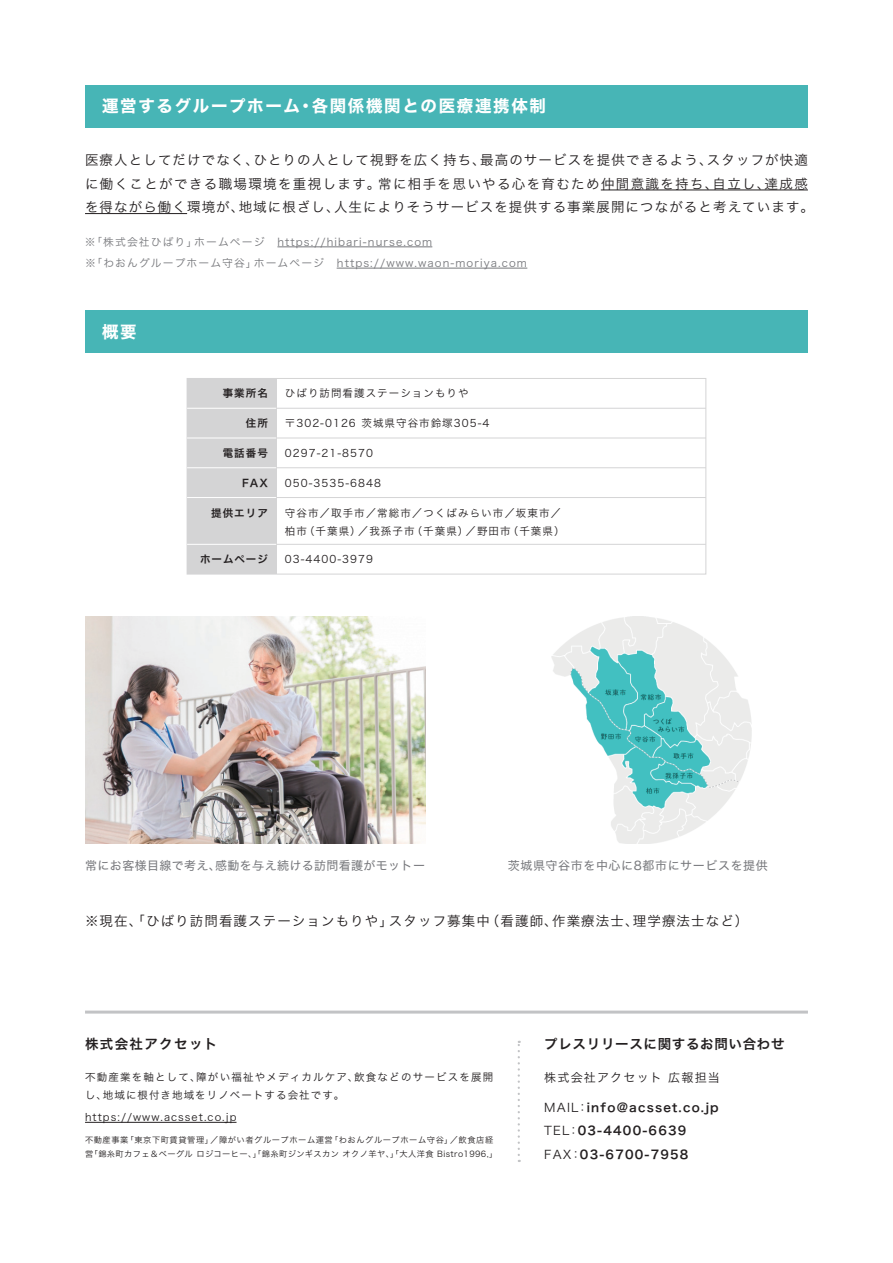
<style>
.page{position:relative;width:893px;height:1263px;background:#fff}
.page>*{position:absolute;margin:0;border:0;box-sizing:border-box;transform-origin:0 0}
.t1{font:16.5px "Hira Kaku Std N W7";letter-spacing:.1em;color:#fff}
.t2{font:13.5px/23.7px "Hira Kaku Std N W3";letter-spacing:.08em;color:#231f20}
.t3{font:13.5px "Hira Kaku Std N W6";letter-spacing:.05em;color:#231f20}
.t4{font:13.5px "Hira Kaku Std N W6";letter-spacing:.1em;color:#231f20}
.t5{font:12px/23.4px "Hira Kaku Std N W6";letter-spacing:.1em;color:#231f20}
.t6{font:12px "Hira Kaku Std N W4";letter-spacing:.03em;color:#77787c}
.t7{font:12px "Hira Kaku Std N W4";letter-spacing:.05em;color:#77787c}
.t8{font:12px "Hira Kaku Std N W3";letter-spacing:.1em;color:#231f20}
.t9{font:10.8px "Hira Kaku Std N W3";letter-spacing:.1em;color:#77787c}
.t10{font:10.5px/18.3px "Hira Kaku Std N W3";letter-spacing:.1em;color:#231f20}
.t11{font:10.5px "Hira Kaku Std N W6";letter-spacing:.1em;color:#231f20}
.t12{font:8.25px/14.4px "Hira Kaku Std N W3";letter-spacing:.055em;color:#231f20}
.s1{font-family:"Hira Kaku Std N W3"}
</style>
<div class="page">
<hr style="left:277px;top:247px;width:155px;height:1px;background:#77787c">
<hr style="left:85px;top:1122px;width:152px;height:1px;background:#231f20">
<hr style="left:601px;top:190px;width:207px;height:1px;background:#231f20">
<hr style="left:85px;top:213px;width:102px;height:1px;background:#231f20">
<div style="left:85px;top:85px;width:723px;height:43px;background:#47b5b6"></div>
<div style="left:85px;top:310px;width:723px;height:43px;background:#47b5b6"></div>
<div style="left:187px;top:378px;width:89px;height:196px;background:#d4d4d5"></div>
<div style="left:187px;top:378px;width:519px;height:196px;border:1px solid #d4d4d5"></div>
<hr style="left:187px;top:408px;width:89px;height:1px;background:#fff">
<hr style="left:187px;top:438px;width:89px;height:1px;background:#fff">
<hr style="left:187px;top:467px;width:89px;height:1px;background:#fff">
<hr style="left:187px;top:497px;width:89px;height:1px;background:#fff">
<hr style="left:187px;top:544px;width:89px;height:1px;background:#fff">
<hr style="left:276px;top:408px;width:430px;height:1px;background:#d4d4d5">
<hr style="left:276px;top:438px;width:430px;height:1px;background:#d4d4d5">
<hr style="left:276px;top:467px;width:430px;height:1px;background:#d4d4d5">
<hr style="left:276px;top:497px;width:430px;height:1px;background:#d4d4d5">
<hr style="left:276px;top:544px;width:430px;height:1px;background:#d4d4d5">
<hr style="left:85px;top:1010px;width:723px;height:3px;background:#c2c3c5">
<svg style="left:518px;top:1041px;width:2px;height:121px"></svg>
<img style="left:551px;top:616px;width:201px;height:227px">
<img style="left:85px;top:616px;width:340px;height:227px">
<hr style="left:337px;top:268px;width:190px;height:1px;background:#77787c">
<h1 class="t1" style="left:102px;top:93px;width:445px">運営するグループホーム・各関係機関との医療連携体制</h1>
<p class="t2" style="left:85px;top:148px;width:731px">医療人としてだけでなく、ひとりの人として視野を広く持ち、最高のサービスを提供できるよう、スタッフが快適に働くことができる職場環境を重視します。常に相手を思いやる心を育むため仲間意識を持ち、自立し、達成感を得ながら働く環境が、地域に根ざし、人生によりそうサービスを提供する事業展開につながると考えています。</p>
<p class="t9" style="left:85px;top:234px;width:349px">※「株式会社ひばり」ホームページ　https://hibari-nurse.com</p>
<p class="t9" style="left:85px;top:255px;width:443px">※「わおんグループホーム守谷」ホームページ　https://www.waon-moriya.com</p>
<h1 class="t1" style="left:102px;top:319px;width:36px">概要</h1>
<p class="t11" style="left:223px;top:385px;width:47px">事業所名</p>
<p class="t10" style="left:285px;top:384px;width:185px">ひばり訪問看護ステーションもりや</p>
<p class="t11" style="left:246px;top:415px;width:24px">住所</p>
<p class="t10" style="left:285px;top:414px;width:206px">〒302-0126 茨城県守谷市鈴塚305-4</p>
<p class="t11" style="left:223px;top:445px;width:47px">電話番号</p>
<p class="t10" style="left:285px;top:444px;width:90px">0297-21-8570</p>
<p class="t11" style="left:242px;top:475px;width:27px">FAX</p>
<p class="t10" style="left:285px;top:474px;width:98px">050-3535-6848</p>
<p class="t11" style="left:211px;top:505px;width:58px">提供エリア</p>
<p class="t10" style="left:285px;top:503px;width:281px">守谷市／取手市／常総市／つくばみらい市／坂東市／柏市（千葉県）／我孫子市（千葉県）／野田市（千葉県）</p>
<p class="t11" style="left:200px;top:551px;width:69px">ホームページ</p>
<p class="t10" style="left:285px;top:550px;width:90px">03-4400-3979</p>
<p class="t6" style="left:85px;top:856px;width:341px">常にお客様目線で考え、感動を与え続ける訪問看護がモットー</p>
<p class="t7" style="left:508px;top:856px;width:262px">茨城県守谷市を中心に8都市にサービスを提供</p>
<p class="t2" style="left:85px;top:909px;width:665px">※現在、「ひばり訪問看護ステーションもりや」スタッフ募集中（看護師、作業療法士、理学療法士など）</p>
<p class="t4" style="left:85px;top:1034px;width:134px">株式会社アクセット</p>
<p class="t3" style="left:544px;top:1034px;width:242px">プレスリリースに関するお問い合わせ</p>
<p class="t10" style="left:85px;top:1068px;width:410px">不動産業を軸として、障がい福祉やメディカルケア、飲食などのサービスを展開し、地域に根付き地域をリノベートする会社です。</p>
<p class="t8" style="left:544px;top:1068px;width:177px">株式会社アクセット 広報担当</p>
<p class="t5" style="left:544px;top:1096px;width:176px"><span class="s1">MAIL：</span>info@acsset.co.jp<br><span class="s1">TEL：</span>03-4400-6639<br><span class="s1">FAX：</span>03-6700-7958</p>
<p class="t10" style="left:85px;top:1108px;width:153px">https://www.acsset.co.jp</p>
<p class="t12" style="left:85px;top:1132px;width:414px">不動産事業「東京下町賃貸管理」／障がい者グループホーム運営「わおんグループホーム守谷」／飲食店経営「錦糸町カフェ＆ベーグル ロジコーヒー、」「錦糸町ジンギスカン オクノ羊ヤ、」「大人洋食 Bistro1996,」</p>
</div>
